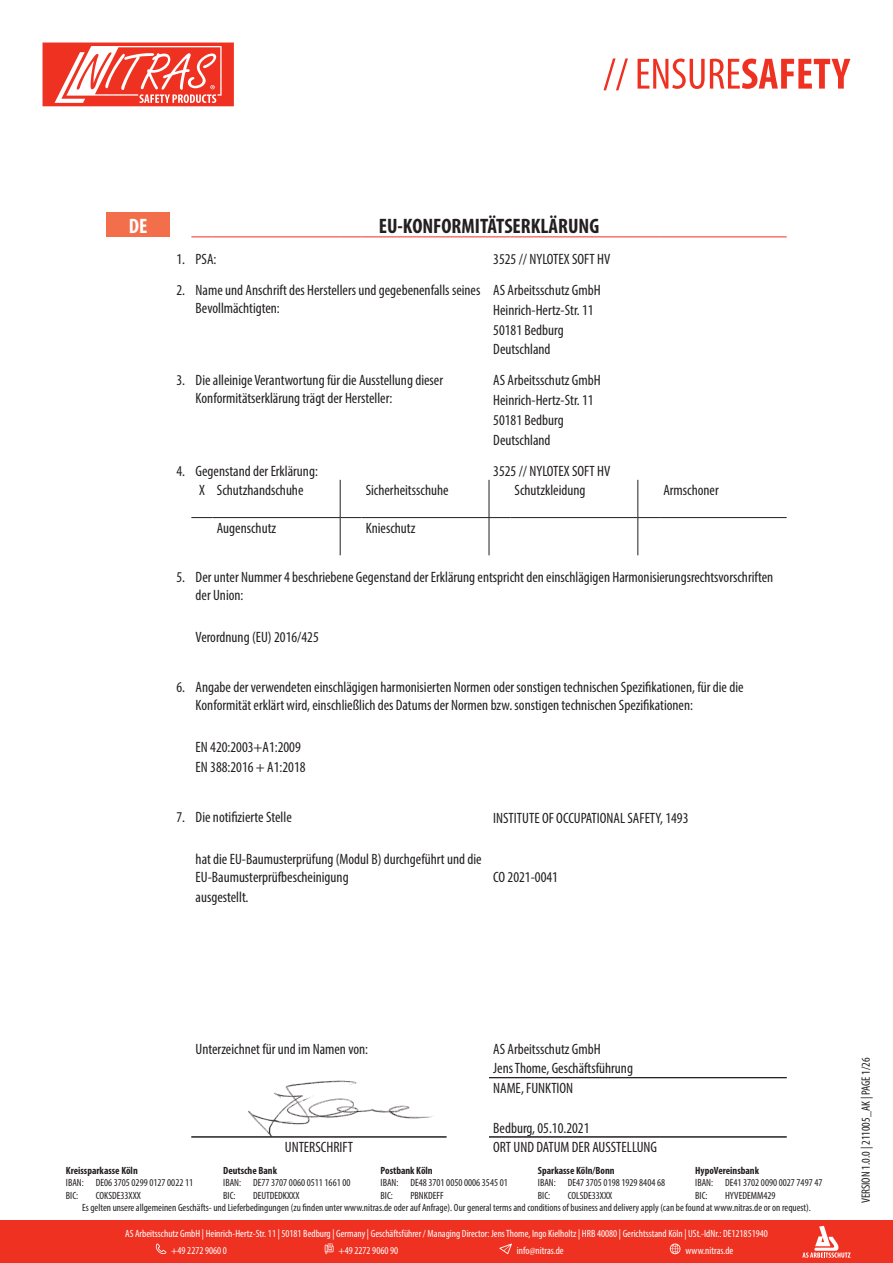
<style>
.page{position:relative;width:893px;height:1263px;background:#fff}
.page>*{position:absolute;margin:0;border:0;box-sizing:border-box;transform-origin:0 0}
.t1{font:700 condensed 21px "Myriad Pro";color:#231f20}
.t2{font:700 condensed 21px "Myriad Pro";color:#fff}
.t3{font:condensed 15px/18px "Myriad Pro";color:#231f20}
.t4{font:condensed 12px "Myriad Pro";color:#231f20}
.t5{font:condensed 10.5px/12.6px "Myriad Pro";color:#231f20}
.t6{font:condensed 10.5px/17px "Myriad Pro";color:#fff}
.t7{font:700 condensed 10.5px "Myriad Pro";color:#231f20}
</style>
<div class="page">
<img style="left:248px;top:1080px;width:186px;height:56px">
<div style="left:0;top:1220px;width:893px;height:43px;background:#ef3122"></div>
<svg style="left:802px;top:1226px;width:48px;height:32px"></svg>
<svg style="left:156px;top:1243px;width:10px;height:11px"></svg>
<svg style="left:325px;top:1243px;width:9px;height:11px"></svg>
<svg style="left:499px;top:1243px;width:13px;height:11px"></svg>
<svg style="left:670px;top:1243px;width:10px;height:11px"></svg>
<svg style="left:603px;top:58px;width:247px;height:32px"></svg>
<svg style="left:43px;top:43px;width:191px;height:63px"></svg>
<div style="left:106px;top:213px;width:64px;height:24px;background:#f36e4a"></div>
<svg style="left:191px;top:236px;width:22px;height:1px"></svg>
<hr style="left:213px;top:236px;width:127px;height:1px;background:#ef3122">
<svg style="left:340px;top:236px;width:21px;height:1px"></svg>
<hr style="left:361px;top:236px;width:128px;height:1px;background:#ef3122">
<svg style="left:489px;top:236px;width:21px;height:1px"></svg>
<hr style="left:510px;top:236px;width:128px;height:1px;background:#ef3122">
<svg style="left:638px;top:236px;width:21px;height:1px"></svg>
<hr style="left:659px;top:236px;width:128px;height:1px;background:#ef3122">
<hr style="left:340px;top:480px;width:1px;height:37px;background:#231f20">
<hr style="left:489px;top:480px;width:1px;height:37px;background:#231f20">
<hr style="left:637px;top:480px;width:1px;height:37px;background:#231f20">
<svg style="left:191px;top:517px;width:22px;height:1px"></svg>
<hr style="left:213px;top:517px;width:127px;height:1px;background:#231f20">
<svg style="left:340px;top:517px;width:21px;height:1px"></svg>
<hr style="left:340px;top:518px;width:1px;height:37px;background:#231f20">
<hr style="left:361px;top:517px;width:128px;height:1px;background:#231f20">
<svg style="left:489px;top:517px;width:21px;height:1px"></svg>
<hr style="left:489px;top:518px;width:1px;height:37px;background:#231f20">
<hr style="left:510px;top:517px;width:128px;height:1px;background:#231f20">
<svg style="left:638px;top:517px;width:21px;height:1px"></svg>
<hr style="left:637px;top:518px;width:1px;height:37px;background:#231f20">
<hr style="left:659px;top:517px;width:128px;height:1px;background:#231f20">
<hr style="left:191px;top:1136px;width:255px;height:1px;background:#231f20">
<hr style="left:489px;top:1077px;width:298px;height:1px;background:#231f20">
<hr style="left:489px;top:1136px;width:298px;height:1px;background:#231f20">
<p class="t2" style="left:129px;top:212px;width:20px">DE</p>
<p class="t1" style="left:379px;top:212px;width:222px">EU-KONFORMITÄTSERKLÄRUNG</p>
<p class="t3" style="left:176px;top:250px;width:10px">1.</p>
<p class="t3" style="left:196px;top:250px;width:22px">PSA:</p>
<p class="t3" style="left:176px;top:281px;width:10px">2.</p>
<p class="t3" style="left:196px;top:281px;width:286px">Name und Anschrift des Herstellers und gegebenenfalls seines<br>Bevollmächtigten:</p>
<p class="t3" style="left:493px;top:340px;width:59px">Deutschland</p>
<p class="t3" style="left:176px;top:371px;width:10px">3.</p>
<p class="t3" style="left:196px;top:371px;width:249px">Die alleinige Verantwortung für die Ausstellung dieser<br>Konformitätserklärung trägt der Hersteller:</p>
<p class="t3" style="left:493px;top:430px;width:59px">Deutschland</p>
<p class="t3" style="left:176px;top:461px;width:10px">4.</p>
<p class="t3" style="left:196px;top:461px;width:124px">Gegenstand der Erklärung:</p>
<p class="t3" style="left:217px;top:481px;width:88px">Schutzhandschuhe</p>
<p class="t3" style="left:366px;top:481px;width:84px">Sicherheitsschuhe</p>
<p class="t3" style="left:514px;top:481px;width:73px">Schutzkleidung</p>
<p class="t3" style="left:663px;top:481px;width:57px">Armschoner</p>
<p class="t3" style="left:217px;top:519px;width:61px">Augenschutz</p>
<p class="t3" style="left:366px;top:519px;width:51px">Knieschutz</p>
<p class="t3" style="left:176px;top:568px;width:10px">5.</p>
<p class="t3" style="left:196px;top:568px;width:579px">Der unter Nummer 4 beschriebene Gegenstand der Erklärung entspricht den einschlägigen Harmonisierungsrechtsvorschriften der Union:</p>
<p class="t3" style="left:196px;top:627px;width:125px">Verordnung (EU) 2016/425</p>
<p class="t3" style="left:176px;top:678px;width:10px">6.</p>
<p class="t3" style="left:196px;top:678px;width:549px">Angabe der verwendeten einschlägigen harmonisierten Normen oder sonstigen technischen Spezifikationen, für die die<br>Konformität erklärt wird, einschließlich des Datums der Normen bzw. sonstigen technischen Spezifikationen:</p>
<p class="t3" style="left:493px;top:243px;width:119px;line-height:31px">3525 // NYLOTEX SOFT HV<br>AS Arbeitsschutz GmbH</p>
<p class="t3" style="left:493px;top:300px;width:102px;line-height:19.8px">Heinrich-Hertz-Str. 11<br>50181 Bedburg</p>
<p class="t3" style="left:493px;top:370px;width:109px;line-height:19.8px">AS Arbeitsschutz GmbH<br>Heinrich-Hertz-Str. 11<br>50181 Bedburg</p>
<p class="t3" style="left:493px;top:461px;width:119px">3525 // NYLOTEX SOFT HV</p>
<p class="t3" style="left:199px;top:481px;width:7px">X</p>
<p class="t3" style="left:196px;top:737px;width:111px;line-height:19.8px">EN 420:2003+A1:2009<br>EN 388:2016 + A1:2018</p>
<p class="t3" style="left:176px;top:808px;width:10px">7.</p>
<p class="t3" style="left:196px;top:808px;width:98px">Die notifizierte Stelle</p>
<p class="t3" style="left:196px;top:850px;width:288px">hat die EU-Baumusterprüfung (Modul B) durchgeführt und die<br>EU-Baumusterprüfbescheinigung</p>
<p class="t3" style="left:196px;top:887px;width:54px">ausgestellt.</p>
<p class="t3" style="left:493px;top:809px;width:197px">INSTITUTE OF OCCUPATIONAL SAFETY, 1493</p>
<p class="t3" style="left:493px;top:868px;width:66px">CO 2021-0041</p>
<p class="t3" style="left:196px;top:1039px;width:174px">Unterzeichnet für und im Namen von:</p>
<p class="t3" style="left:493px;top:1039px;width:109px">AS Arbeitsschutz GmbH</p>
<p class="t3" style="left:493px;top:1059px;width:141px">Jens Thome, Geschäftsführung</p>
<p class="t3" style="left:493px;top:1079px;width:82px">NAME, FUNKTION</p>
<p class="t3" style="left:493px;top:1118px;width:98px">Bedburg, 05.10.2021</p>
<p class="t3" style="left:285px;top:1138px;width:70px">UNTERSCHRIFT</p>
<p class="t3" style="left:493px;top:1138px;width:165px">ORT UND DATUM DER AUSSTELLUNG</p>
<p class="t7" style="left:66px;top:1164px;width:73px">Kreissparkasse Köln</p>
<p class="t7" style="left:223px;top:1164px;width:55px">Deutsche Bank</p>
<p class="t7" style="left:381px;top:1164px;width:54px">Postbank Köln</p>
<p class="t7" style="left:538px;top:1164px;width:78px">Sparkasse Köln/Bonn</p>
<p class="t7" style="left:695px;top:1164px;width:65px">HypoVereinsbank</p>
<p class="t5" style="left:66px;top:1176px;width:19px">IBAN:<br>BIC:</p>
<p class="t5" style="left:96px;top:1176px;width:99px">DE06 3705 0299 0127 0022 11<br>COKSDE33XXX</p>
<p class="t5" style="left:223px;top:1176px;width:19px">IBAN:<br>BIC:</p>
<p class="t5" style="left:253px;top:1176px;width:99px">DE77 3707 0060 0511 1661 00<br>DEUTDEDKXXX</p>
<p class="t5" style="left:381px;top:1176px;width:19px">IBAN:<br>BIC:</p>
<p class="t5" style="left:410px;top:1176px;width:99px">DE48 3701 0050 0006 3545 01<br>PBNKDEFF</p>
<p class="t5" style="left:538px;top:1176px;width:19px">IBAN:<br>BIC:</p>
<p class="t5" style="left:568px;top:1176px;width:99px">DE47 3705 0198 1929 8404 68<br>COLSDE33XXX</p>
<p class="t5" style="left:695px;top:1176px;width:19px">IBAN:<br>BIC:</p>
<p class="t5" style="left:725px;top:1176px;width:99px">DE41 3702 0090 0027 7497 47</p>
<p class="t5" style="left:725px;top:1189px;width:52px">HYVEDEMM429</p>
<p class="t5" style="left:82px;top:1201px;width:730px">Es gelten unsere allgemeinen Geschäfts- und Lieferbedingungen (zu finden unter www.nitras.de oder auf Anfrage). Our general terms and conditions of business and delivery apply (can be found at www.nitras.de or on request).</p>
<p class="t6" style="left:171px;top:1225px;width:598px;text-indent:-46px">AS Arbeitsschutz GmbH | Heinrich-Hertz-Str. 11 | 50181 Bedburg | Germany | Geschäftsführer / Managing Director: Jens Thome, Ingo Kielholtz | HRB 40080 | Gerichtsstand Köln | USt.-IdNr.: DE121851940 +49 2272 9060 0</p>
<p class="t6" style="left:338px;top:1242px;width:61px">+49 2272 9060 90</p>
<p class="t6" style="left:517px;top:1242px;width:48px">info@nitras.de</p>
<p class="t6" style="left:685px;top:1242px;width:49px">www.nitras.de</p>
<p class="t4" style="left:859px;top:1203px;width:148px;rotate:-90deg">VERSION 1.0.0 | 211005_AK | PAGE 1/26</p>
</div>
